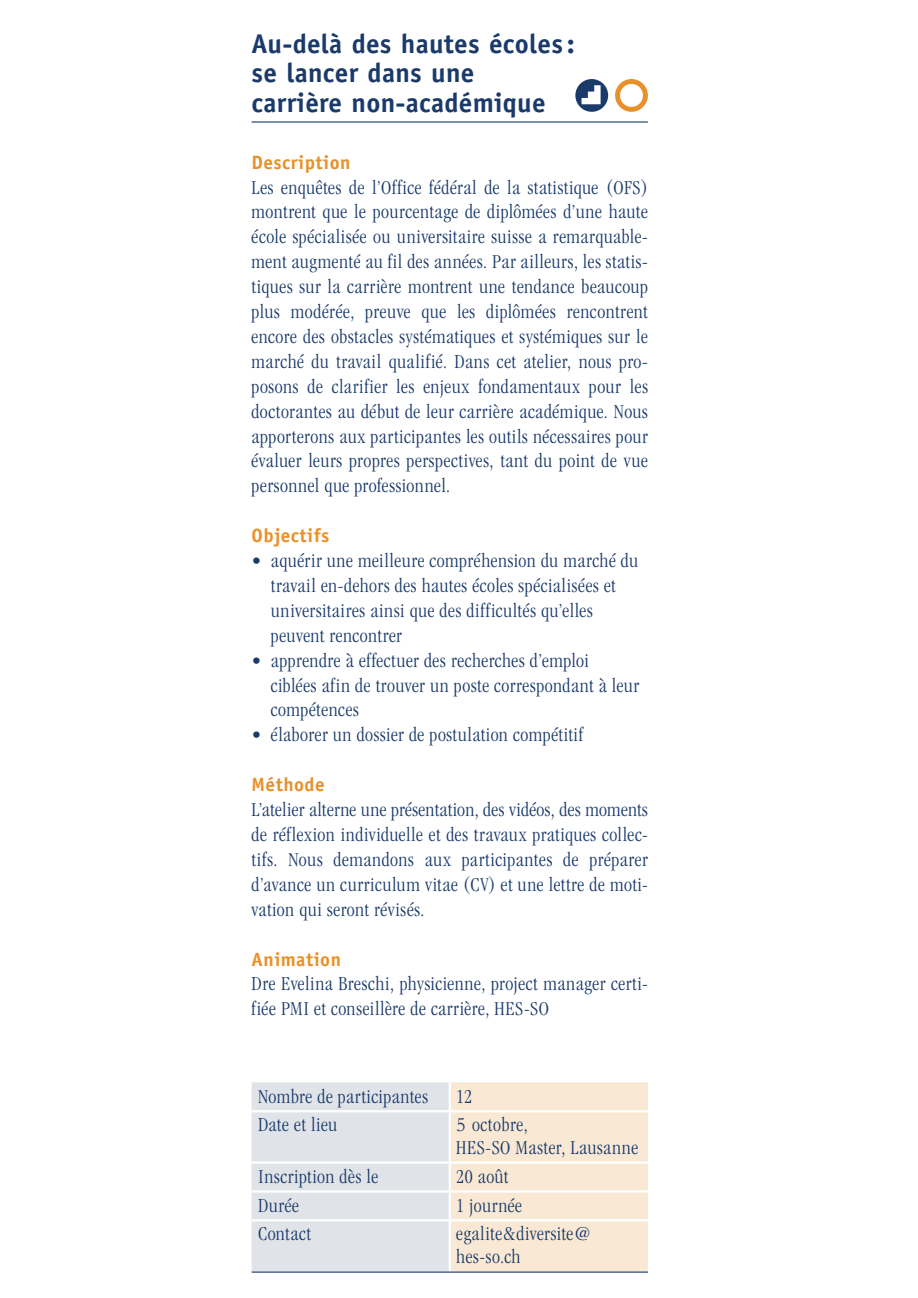
<style>
.page{position:relative;width:918px;height:1298px;background:#fff}
.page>*{position:absolute;margin:0;border:0;box-sizing:border-box;transform-origin:0 0}
.t1{font:700 27.2px/29.4px "Officina Sans";letter-spacing:.01em;color:#1a3a6a}
.t2{font:300 condensed 20.4px/24.8px "Garamond";letter-spacing:.03em;color:#1a3a6a}
.t3{font:700 19.2px "Officina Sans";letter-spacing:.025em;color:#e89029}
.s1{font-weight:400;font-stretch:normal}
</style>
<div class="page">
<hr style="left:252px;top:121px;width:396px;height:2px;background:#1a3a6a">
<div style="left:615px;top:79px;width:33px;height:33px;background:#e89029;border-radius:50%"></div>
<div style="left:620px;top:84px;width:23px;height:23px;background:#fff;border-radius:50%"></div>
<div style="left:575px;top:79px;width:33px;height:33px;background:#1a3a6a;border-radius:50%"></div>
<svg style="left:582px;top:85px;width:19px;height:19px"></svg>
<svg style="left:252px;top:1082px;width:396px;height:190px;background:#ece6de"></svg>
<hr style="left:449px;top:1082px;width:2px;height:28px;background:#fff">
<hr style="left:252px;top:1219px;width:396px;height:2px;background:#fff">
<hr style="left:252px;top:1110px;width:396px;height:2px;background:#fff">
<hr style="left:449px;top:1112px;width:2px;height:49px;background:#fff">
<hr style="left:252px;top:1161px;width:396px;height:3px;background:#fff">
<hr style="left:449px;top:1164px;width:2px;height:26px;background:#fff">
<hr style="left:252px;top:1190px;width:396px;height:3px;background:#fff">
<hr style="left:449px;top:1193px;width:2px;height:26px;background:#fff">
<hr style="left:449px;top:1221px;width:2px;height:51px;background:#fff">
<hr style="left:252px;top:1272px;width:396px;height:1px;background:#1a3a6a">
<h1 class="t1" style="left:252px;top:31px;width:325px">Au-delà des hautes écoles : se lancer dans une<br>carrière non-académique</h1>
<p class="t3" style="left:252px;top:155px;width:100px">Description</p>
<p class="t2" style="left:252px;top:176px;width:398px;text-align:justify">Les enquêtes de l’Office fédéral de la statistique (OFS) montrent que le pourcentage de diplômées d’une haute école spécialisée ou universitaire suisse a remarquable&shy;ment augmenté au fil des années. Par ailleurs, les statis&shy;tiques sur la carrière montrent une tendance beaucoup plus modérée, preuve que les diplômées rencontrent encore des obstacles systématiques et systémiques sur le marché du travail qualifié. Dans cet atelier, nous pro&shy;posons de clarifier les enjeux fondamentaux pour les doctorantes au début de leur carrière académique. Nous apporterons aux participantes les outils nécessaires pour évaluer leurs propres perspectives, tant du point de vue personnel que professionnel.</p>
<p class="t3" style="left:252px;top:528px;width:79px">Objectifs</p>
<p class="t2" style="left:271px;top:550px;width:369px;text-indent:-19px">• aquérir une meilleure compréhension du marché du travail en-dehors des hautes écoles spécialisées et universitaires ainsi que des difficultés qu’elles peuvent rencontrer</p>
<p class="t2" style="left:271px;top:649px;width:370px;text-indent:-19px">• apprendre à effectuer des recherches d’emploi ciblées afin de trouver un poste correspondant à leur compétences</p>
<p class="t2" style="left:252px;top:724px;width:333px">• élaborer un dossier de postulation compétitif</p>
<p class="t3" style="left:252px;top:777px;width:75px">Méthode</p>
<p class="t2" style="left:252px;top:799px;width:398px;text-align:justify">L’atelier alterne une présentation, des vidéos, des moments de réflexion individuelle et des travaux pratiques collec&shy;tifs. Nous demandons aux participantes de préparer d’avance un curriculum vitae (CV) et une lettre de moti&shy;vation qui seront révisés.</p>
<p class="t3" style="left:252px;top:952px;width:91px">Animation</p>
<p class="t2" style="left:252px;top:973px;width:398px">Dre Evelina Breschi, physicienne, project manager certi&shy;fiée PMI et conseillère de carrière, HES-SO</p>
<p class="t2" style="left:258px;top:1085px;width:172px">Nombre de participantes</p>
<p class="t2" style="left:456px;top:1085px;width:18px">12</p>
<p class="t2" style="left:258px;top:1114px;width:81px">Date et lieu</p>
<p class="t2" style="left:456px;top:1115px;width:184px;line-height:22.6px"><span class="s1">5</span> octobre,<br>HES-SO Master, Lausanne</p>
<p class="t2" style="left:258px;top:1165px;width:122px">Inscription dès le</p>
<p class="t2" style="left:456px;top:1165px;width:54px">20 août</p>
<p class="t2" style="left:258px;top:1194px;width:42px">Durée</p>
<p class="t2" style="left:456px;top:1194px;width:67px">1 journée</p>
<p class="t2" style="left:258px;top:1223px;width:54px">Contact</p>
<p class="t2" style="left:456px;top:1224px;width:136px;line-height:22.6px">egalite&amp;diversite@ hes-so.ch</p>
</div>
